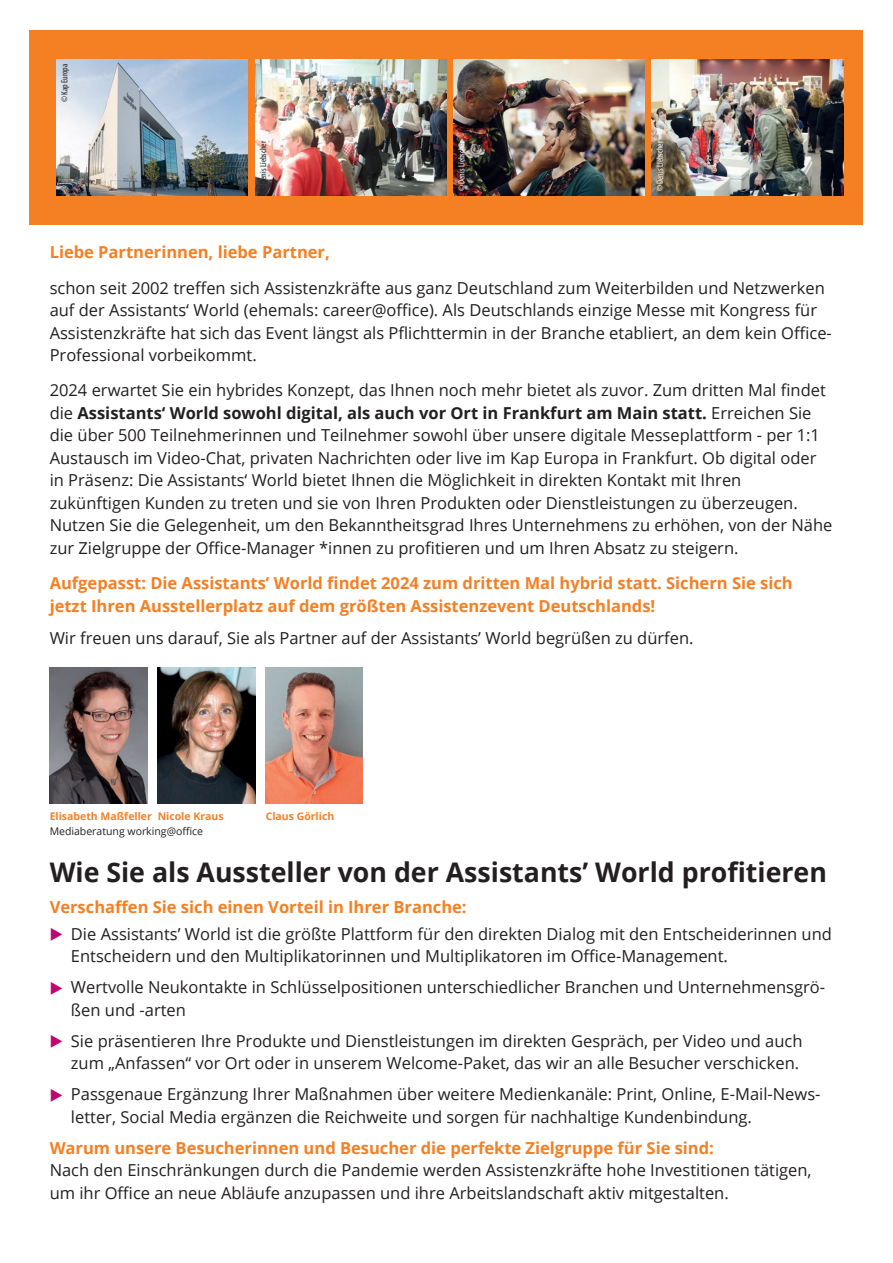
<style>
.page{position:relative;width:893px;height:1263px;background:#fff}
.page>*{position:absolute;margin:0;border:0;box-sizing:border-box;transform-origin:0 0}
.t1{font:700 27px "Open Sans";color:#231f20}
.t2{font:16.5px/22.5px "Open Sans";color:#231f20}
.t3{font:700 16.5px/22.5px "Open Sans";color:#f57f23}
.t4{font:700 10.5px "Open Sans";color:#f57f23}
.t5{font:10.5px "Open Sans";color:#231f20}
.t6{font:condensed 9px "Myriad Pro";color:#fff}
.t7{font:condensed 9px "Myriad Pro";color:#231f20}
.s1{font-weight:700}
.s2{font-weight:700;color:#f57f23}
.s3{font-family:"All You Need 2";color:#c10570}
</style>
<div class="page">
<div style="left:30px;top:30px;width:833px;height:194px;background:#f57f23"></div>
<img style="left:453px;top:60px;width:192px;height:136px">
<img style="left:50px;top:667px;width:97px;height:136px">
<img style="left:158px;top:667px;width:97px;height:136px">
<img style="left:265px;top:667px;width:98px;height:136px">
<img style="left:255px;top:60px;width:191px;height:136px">
<img style="left:57px;top:60px;width:191px;height:136px">
<img style="left:652px;top:60px;width:191px;height:136px">
<p class="t7" style="left:59px;top:102px;width:40px;rotate:-90deg">© Kap Europa</p>
<p class="t7" style="left:258px;top:191px;width:52px;rotate:-90deg">© Denis Liebscher</p>
<p class="t6" style="left:456px;top:191px;width:52px;rotate:-90deg">© Denis Liebscher</p>
<p class="t6" style="left:654px;top:191px;width:52px;rotate:-90deg">© Denis Liebscher</p>
<p class="t3" style="left:50px;top:241px;width:282px">Liebe Partnerinnen, liebe Partner,</p>
<p class="t2" style="left:50px;top:276px;width:784px">schon seit 2002 treffen sich Assistenzkräfte aus ganz Deutschland zum Weiterbilden und Netzwerken auf der Assistants‘ World (ehemals: career@office). Als Deutschlands einzige Messe mit Kongress für Assistenzkräfte hat sich das Event längst als Pflichttermin in der Branche etabliert, an dem kein Office-Professional vorbeikommt.</p>
<p class="t2" style="left:50px;top:379px;width:784px">2024 erwartet Sie ein hybrides Konzept, das Ihnen noch mehr bietet als zuvor. Zum dritten Mal findet die <span class="s1">Assistants‘ World sowohl digital, als auch vor Ort in Frankfurt am Main statt.</span> Erreichen Sie die über 500 Teilnehmerinnen und Teilnehmer sowohl über unsere digitale Messeplattform - per 1:1<br>Austausch im Video-Chat, privaten Nachrichten oder live im Kap Europa in Frankfurt. Ob digital oder in Präsenz: Die Assistants‘ World bietet Ihnen die Möglichkeit in direkten Kontakt mit Ihren zukünftigen Kunden zu treten und sie von Ihren Produkten oder Dienstleistungen zu überzeugen.<br>Nutzen Sie die Gelegenheit, um den Bekanntheitsgrad Ihres Unternehmens zu erhöhen, von der Nähe zur Zielgruppe der Office-Manager *innen zu profitieren und um Ihren Absatz zu steigern.</p>
<p class="t3" style="left:50px;top:571px;width:744px">Aufgepasst: Die Assistants’ World findet 2024 zum dritten Mal hybrid statt. Sichern Sie sich jetzt Ihren Ausstellerplatz auf dem größten Assistenzevent Deutschlands!</p>
<p class="t2" style="left:50px;top:626px;width:645px">Wir freuen uns darauf, Sie als Partner auf der Assistants’ World begrüßen zu dürfen.</p>
<p class="t4" style="left:50px;top:808px;width:175px">Elisabeth Maßfeller Nicole Kraus</p>
<p class="t4" style="left:266px;top:808px;width:70px">Claus Görlich</p>
<p class="t5" style="left:50px;top:824px;width:155px">Mediaberatung working@office</p>
<h1 class="t1" style="left:50px;top:853px;width:779px">Wie Sie als Aussteller von der Assistants’ World profitieren</h1>
<p class="t2" style="left:50px;top:893px;width:784px;line-height:26.7px"><span class="s2">Verschaffen Sie sich einen Vorteil in Ihrer Branche:<br></span><span class="s3">C</span> Die Assistants’ World ist die größte Plattform für den direkten Dialog mit den Entscheiderinnen und</p>
<p class="t2" style="left:50px;top:940px;width:777px;line-height:31px;text-indent:21px">Entscheidern und den Multiplikatorinnen und Multiplikatoren im Office-Management.<br><span class="s3">C</span> Wertvolle Neukontakte in Schlüsselpositionen unterschiedlicher Branchen und Unternehmensgrö-</p>
<p class="t2" style="left:50px;top:994px;width:754px;line-height:31px;text-indent:21px">ßen und -arten<br><span class="s3">C</span> Sie präsentieren Ihre Produkte und Dienstleistungen im direkten Gespräch, per Video und auch</p>
<p class="t2" style="left:50px;top:1047px;width:772px;line-height:31px;text-align:center">zum „Anfassen“ vor Ort oder in unserem Welcome-Paket, das wir an alle Besucher verschicken.<br><span class="s3">C</span> Passgenaue Ergänzung Ihrer Maßnahmen über weitere Medienkanäle: Print, Online, E-Mail-News-</p>
<p class="t2" style="left:71px;top:1105px;width:683px">letter, Social Media ergänzen die Reichweite und sorgen für nachhaltige Kundenbindung.</p>
<p class="t3" style="left:50px;top:1136px;width:666px">Warum unsere Besucherinnen und Besucher die perfekte Zielgruppe für Sie sind:</p>
<p class="t2" style="left:50px;top:1158px;width:763px">Nach den Einschränkungen durch die Pandemie werden Assistenzkräfte hohe Investitionen tätigen, um ihr Office an neue Abläufe anzupassen und ihre Arbeitslandschaft aktiv mitgestalten.</p>
</div>
